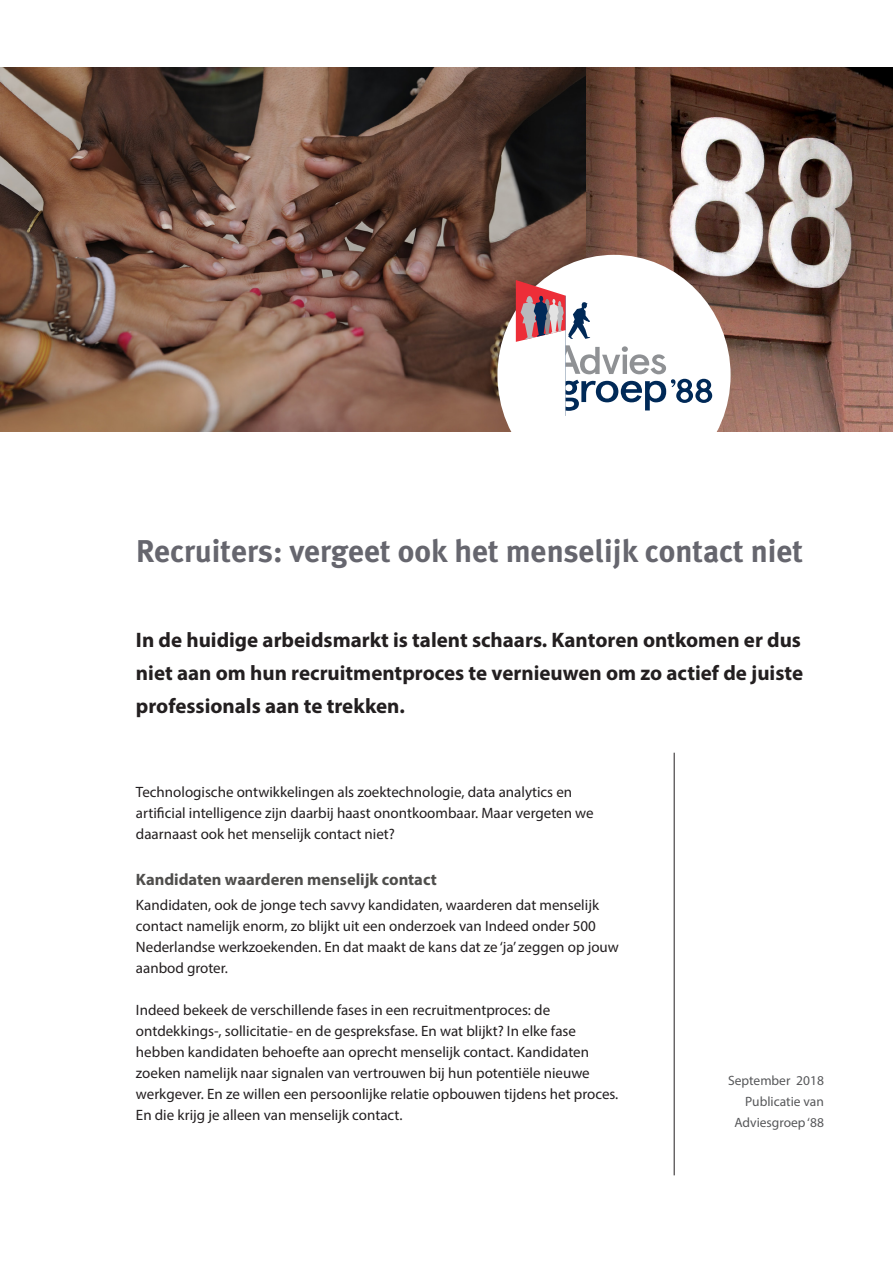
<style>
.page{position:relative;width:893px;height:1263px;background:#fff}
.page>*{position:absolute;margin:0;border:0;box-sizing:border-box;transform-origin:0 0}
.t1{font:700 31.5px "Meta Plus";color:#66666e}
.t2{font:700 21px/33px "Myriad Pro";color:#231f20;text-align:justify}
.Subkopje{font:700 16.5px "Myriad Pro";color:#4f4e4c}
.t3{font:15px/21px "Myriad Pro";color:#231f20}
.t4{font:13.5px "Myriad Pro";color:#57585a}
</style>
<div class="page">
<img style="left:0;top:68px;width:587px;height:364px">
<img style="left:587px;top:68px;width:306px;height:364px">
<div style="left:497px;top:255px;width:234px;height:240px;background:#fff;border-radius:50%"></div>
<hr style="left:566px;top:296px;width:1px;height:120px;background:#002957">
<svg style="left:516px;top:280px;width:196px;height:131px"></svg>
<hr style="left:674px;top:753px;width:1px;height:422px;background:#231f20">
<p class="t1" style="left:136px;top:533px;width:669px">Recruiters: vergeet ook het menselijk contact niet</p>
<p class="t2" style="left:136px;top:623px;width:669px">In de huidige arbeidsmarkt is talent schaars. Kantoren ontkomen er dus niet aan om hun recruitmentproces te vernieuwen om zo actief de juiste professionals aan te trekken.</p>
<p class="t3" style="left:136px;top:782px;width:459px">Technologische ontwikkelingen als zoektechnologie, data analytics en artificial intelligence zijn daarbij haast onontkoombaar. Maar vergeten we daarnaast ook het menselijk contact niet?</p>
<p class="Subkopje" style="left:136px;top:868px;width:302px">Kandidaten waarderen menselijk contact</p>
<p class="t3" style="left:136px;top:894px;width:484px">Kandidaten, ook de jonge tech savvy kandidaten, waarderen dat menselijk contact namelijk enorm, zo blijkt uit een onderzoek van Indeed onder 500<br>Nederlandse werkzoekenden. En dat maakt de kans dat ze ‘ja’ zeggen op jouw aanbod groter.</p>
<p class="t3" style="left:136px;top:999px;width:484px">Indeed bekeek de verschillende fases in een recruitmentproces: de ontdekkings-, sollicitatie- en de gespreksfase. En wat blijkt? In elke fase hebben kandidaten behoefte aan oprecht menselijk contact. Kandidaten zoeken namelijk naar signalen van vertrouwen bij hun potentiële nieuwe werkgever. En ze willen een persoonlijke relatie opbouwen tijdens het proces.<br>En die krijg je alleen van menselijk contact.</p>
<p class="t4" style="left:728px;top:1072px;width:97px">September 2018</p>
<p class="t4" style="left:745px;top:1093px;width:80px">Publicatie van</p>
<p class="t4" style="left:734px;top:1114px;width:91px">Adviesgroep ‘88</p>
</div>
